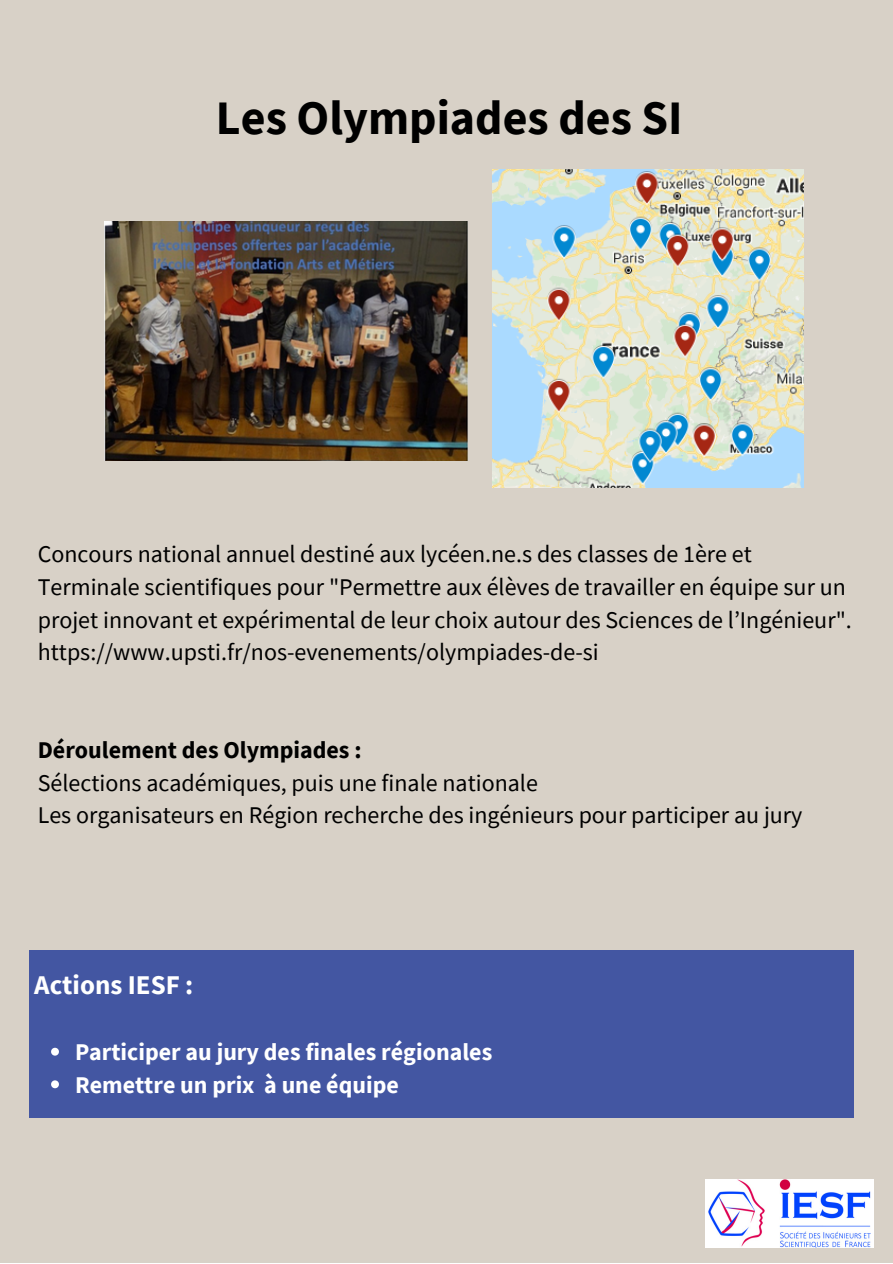
<style>
.page{position:relative;width:893px;height:1264px;background:#fff}
.page>*{position:absolute;margin:0;border:0;box-sizing:border-box;transform-origin:0 0}
.t1{font:700 48px "Source Sans Pro";color:#000}
.t2{font:700 27px "Source Sans Pro";color:#fff}
.t3{font:24px/32.5px "Source Sans Pro";color:#000}
.t4{font:700 24px/32.5px "Source Sans Pro";color:#fff}
.t5{font:700 24px "Source Sans Pro";color:#000}
</style>
<div class="page">
<div style="left:0;top:0;width:892px;height:1262px;background:#d8d1c7"></div>
<img style="left:105px;top:221px;width:362px;height:239px">
<img style="left:492px;top:169px;width:311px;height:318px">
<div style="left:30px;top:950px;width:824px;height:167px;background:#4356a2"></div>
<svg style="left:51px;top:1047px;width:8px;height:8px"></svg>
<svg style="left:51px;top:1080px;width:8px;height:8px"></svg>
<img style="left:705px;top:1179px;width:168px;height:67px">
<h1 class="t1" style="left:216px;top:87px;width:468px">Les Olympiades des SI</h1>
<p class="t3" style="left:38px;top:537px;width:815px">Concours national annuel destiné aux lycéen.ne.s des classes de 1ère et Terminale scientifiques pour "Permettre aux élèves de travailler en équipe sur un projet innovant et expérimental de leur choix autour des Sciences de l’Ingénieur". https://www.upsti.fr/nos-evenements/olympiades-de-si</p>
<p class="t5" style="left:38px;top:734px;width:325px">Déroulement des Olympiades :</p>
<p class="t3" style="left:38px;top:765px;width:766px">Sélections académiques, puis une finale nationale<br>Les organisateurs en Région recherche des ingénieurs pour participer au jury</p>
<p class="t2" style="left:34px;top:967px;width:161px">Actions IESF :</p>
<p class="t4" style="left:75px;top:1035px;width:419px">Participer au jury des finales régionales<br>Remettre un prix à une équipe</p>
</div>
